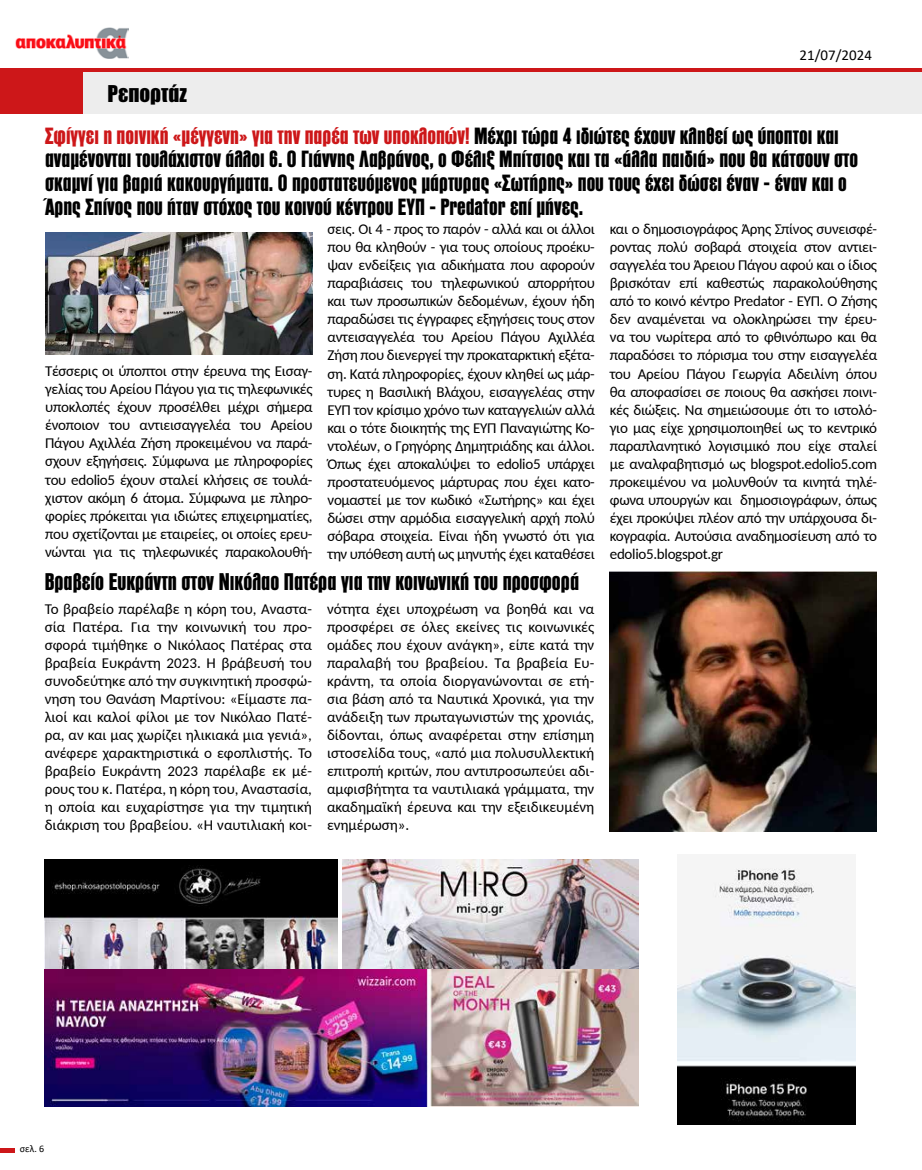
<style>
.page{position:relative;width:922px;height:1170px;background:#fff}
.page>*{position:absolute;margin:0;border:0;box-sizing:border-box;transform-origin:0 0}
.t1{font:800 22.5px "PF Fusion Sans";color:#000}
.t2{font:900 22.5px "PF Fusion Sans";color:#000}
.t3{font:800 21.88px/23.8px "PF Fusion Sans";color:#000}
.t4{font:15px/18px "Carlito";letter-spacing:-.02em;color:#000;text-align:justify}
.t5{font:15px "Calibri";color:#000}
.t6{font:10px "Calibri";color:#000}
.s1{color:#cd1719}
</style>
<div class="page">
<div style="left:0;top:72px;width:921px;height:41px;background:#ededed"></div>
<hr style="left:0;top:68px;width:921px;height:3px;background:#cd1719">
<img style="left:15px;top:27px;width:114px;height:32px">
<svg style="left:0;top:1148px;width:15px;height:3px"></svg>
<div style="left:0;top:72px;width:83px;height:41px;background:#cd1719"></div>
<img style="left:342px;top:859px;width:296px;height:110px">
<img style="left:45px;top:859px;width:292px;height:110px">
<img style="left:45px;top:969px;width:593px;height:137px">
<img style="left:677px;top:868px;width:178px;height:256px">
<img style="left:46px;top:232px;width:266px;height:122px">
<img style="left:609px;top:571px;width:267px;height:260px">
<h1 class="t2" style="left:108px;top:79px;width:81px">Ρεπορτάζ</h1>
<p class="t5" style="left:799px;top:44px;width:74px">21/07/2024</p>
<p class="t3" style="left:45px;top:123px;width:814px"><span class="s1">Σφίγγει η ποινική «μέγγενη» για την παρέα των υποκλοπών!</span> Μέχρι τώρα 4 ιδιώτες έχουν κληθεί ως ύποπτοι και αναμένονται τουλάχιστον άλλοι 6. Ο Γιάννης Λαβράνος, ο Φέλιξ Μπίτσιος και τα «άλλα παιδιά» που θα κάτσουν στο σκαμνί για βαριά κακουργήματα. Ο προστατευόμενος μάρτυρας «Σωτήρης» που τους έχει δώσει έναν - έναν και ο Άρης Σπίνος που ήταν στόχος του κοινού κέντρου ΕΥΠ - Predator επί μήνες.</p>
<p class="t4" style="left:45px;top:362px;width:269px">Τέσσερις οι ύποπτοι στην έρευνα της Εισαγ&shy;γελίας του Αρείου Πάγου για τις τηλεφωνικές υποκλοπές έχουν προσέλθει μέχρι σήμερα ένοποιον του αντιεισαγγελέα του Αρείου Πάγου Αχιλλέα Ζήση προκειμένου να παρά&shy;σχουν εξηγήσεις. Σύμφωνα με πληροφορίες του edolio5 έχουν σταλεί κλήσεις σε τουλά&shy;χιστον ακόμη 6 άτομα. Σύμφωνα με πληρο&shy;φορίες πρόκειται για ιδιώτες επιχειρηματίες, που σχετίζονται με εταιρείες, οι οποίες ερευ&shy;νώνται για τις τηλεφωνικές παρακολουθή-</p>
<p class="t4" style="left:327px;top:220px;width:269px">σεις. Οι 4 - προς το παρόν - αλλά και οι άλλοι που θα κληθούν - για τους οποίους προέκυ&shy;ψαν ενδείξεις για αδικήματα που αφορούν παραβιάσεις του τηλεφωνικού απορρήτου και των προσωπικών δεδομένων, έχουν ήδη παραδώσει τις έγγραφες εξηγήσεις τους στον αντεισαγγελέα του Αρείου Πάγου Αχιλλέα Ζήση που διενεργεί την προκαταρκτική εξέτα&shy;ση. Κατά πληροφορίες, έχουν κληθεί ως μάρ&shy;τυρες η Βασιλική Βλάχου, εισαγγελέας στην ΕΥΠ τον κρίσιμο χρόνο των καταγγελιών αλλά και ο τότε διοικητής της ΕΥΠ Παναγιώτης Κο&shy;ντολέων, ο Γρηγόρης Δημητριάδης και άλλοι.<br>Όπως έχει αποκαλύψει το edolio5 υπάρχει προστατευόμενος μάρτυρας που έχει κατο&shy;νομαστεί με τον κωδικό «Σωτήρης» και έχει δώσει στην αρμόδια εισαγγελική αρχή πολύ σόβαρα στοιχεία. Είναι ήδη γνωστό ότι για την υπόθεση αυτή ως μηνυτής έχει καταθέσει</p>
<p class="t4" style="left:609px;top:220px;width:269px">και ο δημοσιογράφος Άρης Σπίνος συνεισφέ&shy;ροντας πολύ σοβαρά στοιχεία στον αντιει&shy;σαγγελέα του Άρειου Πάγου αφού και ο ίδιος βρισκόταν επί καθεστώς παρακολούθησης από το κοινό κέντρο Predator - ΕΥΠ. Ο Ζήσης δεν αναμένεται να ολοκληρώσει την έρευ&shy;να του νωρίτερα από το φθινόπωρο και θα παραδόσει το πόρισμα του στην εισαγγελέα του Αρείου Πάγου Γεωργία Αδειλίνη όπου θα αποφασίσει σε ποιους θα ασκήσει ποινι&shy;κές διώξεις. Να σημειώσουμε ότι το ιστολό&shy;γιο μας είχε χρησιμοποιηθεί ως το κεντρικό παραπλανητικό λογισιμικό που είχε σταλεί με αναλφαβητισμό ως blogspot.edolio5.com προκειμένου να μολυνθούν τα κινητά τηλέ&shy;φωνα υπουργών και δημοσιογράφων, όπως έχει προκύψει πλέον από την υπάρχουσα δι&shy;κογραφία. Αυτούσια αναδημοσίευση από το edolio5.blogspot.gr</p>
<h1 class="t1" style="left:45px;top:568px;width:535px">Βραβείο Ευκράντη στον Νικόλαο Πατέρα για την κοινωνική του προσφορά</h1>
<p class="t4" style="left:45px;top:599px;width:269px">Το βραβείο παρέλαβε η κόρη του, Αναστα&shy;σία Πατέρα. Για την κοινωνική του προ&shy;σφορά τιμήθηκε ο Νικόλαος Πατέρας στα βραβεία Ευκράντη 2023. Η βράβευσή του συνοδεύτηκε από την συγκινητική προσφώ&shy;νηση του Θανάση Μαρτίνου: «Είμαστε πα&shy;λιοί και καλοί φίλοι με τον Νικόλαο Πατέ&shy;ρα, αν και μας χωρίζει ηλικιακά μια γενιά», ανέφερε χαρακτηριστικά ο εφοπλιστής. Το βραβείο Ευκράντη 2023 παρέλαβε εκ μέ&shy;ρους του κ. Πατέρα, η κόρη του, Αναστασία, η οποία και ευχαρίστησε για την τιμητική διάκριση του βραβείου. «Η ναυτιλιακή κοι-</p>
<p class="t4" style="left:327px;top:599px;width:269px">νότητα έχει υποχρέωση να βοηθά και να προσφέρει σε όλες εκείνες τις κοινωνικές ομάδες που έχουν ανάγκη», είπε κατά την παραλαβή του βραβείου. Τα βραβεία Ευ&shy;κράντη, τα οποία διοργανώνονται σε ετή&shy;σια βάση από τα Ναυτικά Χρονικά, για την ανάδειξη των πρωταγωνιστών της χρονιάς, δίδονται, όπως αναφέρεται στην επίσημη ιστοσελίδα τους, «από μια πολυσυλλεκτική επιτροπή κριτών, που αντιπροσωπεύει αδι&shy;αμφισβήτητα τα ναυτιλιακά γράμματα, την ακαδημαϊκή έρευνα και την εξειδικευμένη ενημέρωση».</p>
<p class="t6" style="left:20px;top:1141px;width:26px">σελ. 6</p>
</div>
